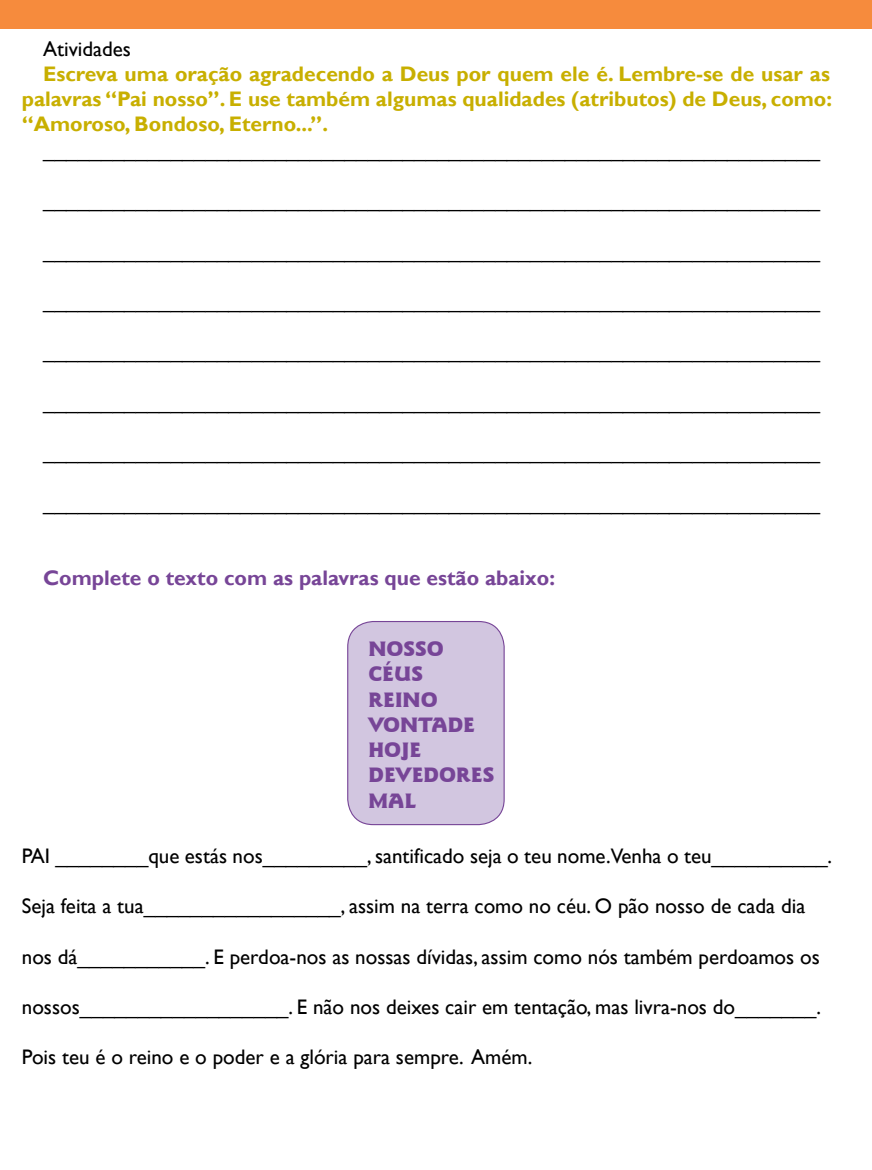
<style>
.page{position:relative;width:872px;height:1170px;background:#fff}
.page>*{position:absolute;margin:0;border:0;box-sizing:border-box;transform-origin:0 0}
.t1{font:21px "Gill Sans";color:#000}
.t2{font:700 21px/25.2px "Gill Sans";color:#c8af00;text-align:justify}
.t3{font:700 21px "Gill Sans";color:#774597}
.t4{font:900 21px/25.2px "Goudy Sans IT Cby BT";color:#774597}
</style>
<div class="page">
<div style="left:0;top:0;width:872px;height:29px;background:#f68b3d"></div>
<div style="left:348px;top:621px;width:156px;height:203px;background:#d2c6e0;border-radius:26px"></div>
<div style="left:347px;top:621px;width:158px;height:204px;border:1px solid #774597;border-radius:26px"></div>
<p class="t1" style="left:43px;top:37px;width:89px">Atividades</p>
<p class="t2" style="left:22px;top:62px;width:811px;text-indent:21px">Escreva uma oração agradecendo a Deus por quem ele é. Lembre-se de usar as palavras “Pai nosso”. E use também algumas qualidades (atributos) de Deus, como: “Amoroso, Bondoso, Eterno...”.</p>
<p class="t1" style="left:43px;top:137px;width:778px">___________________________________________________________________</p>
<p class="t1" style="left:43px;top:188px;width:778px">___________________________________________________________________</p>
<p class="t1" style="left:43px;top:238px;width:778px">___________________________________________________________________</p>
<p class="t1" style="left:43px;top:289px;width:778px">___________________________________________________________________</p>
<p class="t1" style="left:43px;top:339px;width:778px">___________________________________________________________________</p>
<p class="t1" style="left:43px;top:389px;width:778px">___________________________________________________________________</p>
<p class="t1" style="left:43px;top:440px;width:778px">___________________________________________________________________</p>
<p class="t1" style="left:43px;top:490px;width:778px">___________________________________________________________________</p>
<p class="t3" style="left:43px;top:565px;width:513px">Complete o texto com as palavras que estão abaixo:</p>
<p class="t4" style="left:368px;top:636px;width:128px">NOSSO<br>CÉUS<br>REINO<br>VONTADE<br>HOJE<br>DEVEDORES<br>MAL</p>
<p class="t1" style="left:22px;top:843px;width:812px">PAI ________que estás nos_________, santificado seja o teu nome.Venha o teu__________.</p>
<p class="t1" style="left:22px;top:893px;width:785px">Seja feita a tua_________________, assim na terra como no céu. O pão nosso de cada dia</p>
<p class="t1" style="left:22px;top:944px;width:799px">nos dá___________. E perdoa-nos as nossas dívidas, assim como nós também perdoamos os</p>
<p class="t1" style="left:22px;top:994px;width:800px">nossos__________________. E não nos deixes cair em tentação, mas livra-nos do_______.</p>
<p class="t1" style="left:22px;top:1045px;width:512px">Pois teu é o reino e o poder e a glória para sempre. Amém.</p>
</div>
